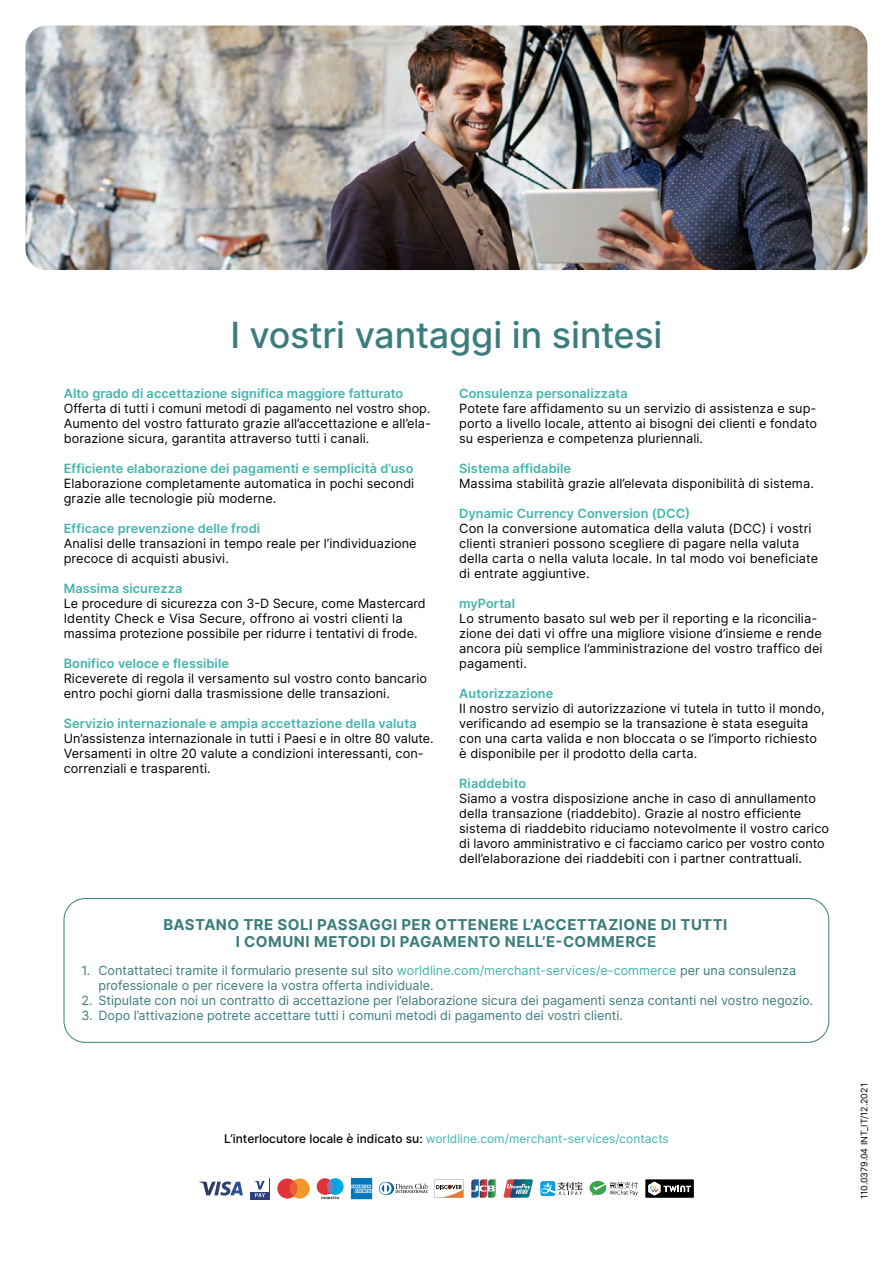
<style>
.page{position:relative;width:893px;height:1263px;background:#fff}
.page>*{position:absolute;margin:0;border:0;box-sizing:border-box;transform-origin:0 0}
.t1{font:500 36px "Inter";letter-spacing:-.005em;color:#3c7c7c}
.t2{font:700 15px/16.5px "Inter";letter-spacing:.03em;color:#3c7c7c;text-align:center}
.t3{font:12.75px/15px "Inter";letter-spacing:.005em;color:#000}
.t4{font:12.75px/15px "Inter";color:#3c7c7c}
.t5{font:600 12.75px "Inter";letter-spacing:.005em;color:#42b4ad}
.t6{font:12px "Inter";color:#42b4ad}
.t7{font:9px "Inter";color:#000}
.s1{color:#42b4ad}
.s2{font-weight:500;color:#000}
</style>
<div class="page">
<svg style="left:351px;top:1178px;width:21px;height:21px"></svg>
<svg style="left:471px;top:1179px;width:25px;height:19px"></svg>
<svg style="left:199px;top:1181px;width:44px;height:14px"></svg>
<svg style="left:379px;top:1182px;width:49px;height:13px"></svg>
<svg style="left:435px;top:1179px;width:28px;height:19px"></svg>
<div style="left:250px;top:1178px;width:20px;height:21px;background:#2c417a"></div>
<div style="left:251px;top:1178px;width:18px;height:14px;background:#fff"></div>
<svg style="left:254px;top:1181px;width:11px;height:16px"></svg>
<svg style="left:645px;top:1179px;width:49px;height:19px"></svg>
<svg style="left:503px;top:1179px;width:30px;height:19px"></svg>
<svg style="left:540px;top:1181px;width:15px;height:15px"></svg>
<svg style="left:541px;top:1182px;width:41px;height:13px"></svg>
<svg style="left:589px;top:1181px;width:49px;height:15px"></svg>
<svg style="left:317px;top:1178px;width:27px;height:21px"></svg>
<svg style="left:277px;top:1178px;width:33px;height:20px"></svg>
<img style="left:26px;top:26px;width:841px;height:244px">
<div style="left:64px;top:898px;width:765px;height:145px;border:1px solid #3c7c7c;border-radius:21px"></div>
<h1 class="t1" style="left:230px;top:309px;width:434px">I vostri vantaggi in sintesi</h1>
<p class="t5" style="left:64px;top:384px;width:341px">Alto grado di accettazione significa maggiore fatturato</p>
<p class="t3" style="left:64px;top:400px;width:368px;text-align:justify">Offerta di tutti i comuni metodi di pagamento nel vostro shop.<br>Aumento del vostro fatturato grazie all’accettazione e all’ela&shy;borazione sicura, garantita attraverso tutti i canali.</p>
<p class="t5" style="left:64px;top:459px;width:351px">Efficiente elaborazione dei pagamenti e semplicità d’uso</p>
<p class="t3" style="left:64px;top:475px;width:352px">Elaborazione completamente automatica in pochi secondi grazie alle tecnologie più moderne.</p>
<p class="t5" style="left:64px;top:519px;width:198px">Efficace prevenzione delle frodi</p>
<p class="t3" style="left:64px;top:535px;width:354px">Analisi delle transazioni in tempo reale per l’individuazione precoce di acquisti abusivi.</p>
<p class="t5" style="left:64px;top:579px;width:120px">Massima sicurezza</p>
<p class="t3" style="left:64px;top:595px;width:363px">Le procedure di sicurezza con 3-D Secure, come Mastercard<br>Identity Check e Visa Secure, offrono ai vostri clienti la massima protezione possibile per ridurre i tentativi di frode.</p>
<p class="t5" style="left:64px;top:654px;width:167px">Bonifico veloce e flessibile</p>
<p class="t3" style="left:64px;top:670px;width:365px">Riceverete di regola il versamento sul vostro conto bancario entro pochi giorni dalla trasmissione delle transazioni.</p>
<p class="t5" style="left:64px;top:714px;width:354px">Servizio internazionale e ampia accettazione della valuta</p>
<p class="t3" style="left:64px;top:730px;width:371px">Un’assistenza internazionale in tutti i Paesi e in oltre 80 valute.<br>Versamenti in oltre 20 valute a condizioni interessanti, con&shy;correnziali e trasparenti.</p>
<p class="t5" style="left:459px;top:384px;width:170px">Consulenza personalizzata</p>
<p class="t3" style="left:459px;top:400px;width:359px;text-align:justify">Potete fare affidamento su un servizio di assistenza e sup&shy;porto a livello locale, attento ai bisogni dei clienti e fondato su esperienza e competenza pluriennali.</p>
<p class="t5" style="left:459px;top:459px;width:113px">Sistema affidabile</p>
<p class="t3" style="left:459px;top:475px;width:356px">Massima stabilità grazie all’elevata disponibilità di sistema.</p>
<p class="t5" style="left:459px;top:504px;width:233px">Dynamic Currency Conversion (DCC)</p>
<p class="t3" style="left:459px;top:520px;width:360px">Con la conversione automatica della valuta (DCC) i vostri clienti stranieri possono scegliere di pagare nella valuta della carta o nella valuta locale. In tal modo voi beneficiate di entrate aggiuntive.</p>
<p class="t5" style="left:459px;top:594px;width:57px">myPortal</p>
<p class="t3" style="left:459px;top:610px;width:365px">Lo strumento basato sul web per il reporting e la riconcilia&shy;zione dei dati vi offre una migliore visione d’insieme e rende ancora più semplice l’amministrazione del vostro traffico dei pagamenti.</p>
<p class="t5" style="left:459px;top:684px;width:95px">Autorizzazione</p>
<p class="t3" style="left:459px;top:700px;width:367px">Il nostro servizio di autorizzazione vi tutela in tutto il mondo, verificando ad esempio se la transazione è stata eseguita con una carta valida e non bloccata o se l’importo richiesto è disponibile per il prodotto della carta.</p>
<p class="t5" style="left:459px;top:774px;width:69px">Riaddebito</p>
<p class="t3" style="left:459px;top:790px;width:371px">Siamo a vostra disposizione anche in caso di annullamento della transazione (riaddebito). Grazie al nostro efficiente sistema di riaddebito riduciamo notevolmente il vostro carico di lavoro amministrativo e ci facciamo carico per vostro conto dell’elaborazione dei riaddebiti con i partner contrattuali.</p>
<p class="t2" style="left:163px;top:916px;width:565px">BASTANO TRE SOLI PASSAGGI PER OTTENERE L’ACCETTAZIONE DI TUTTI<br>I COMUNI METODI DI PAGAMENTO NELL’E-COMMERCE</p>
<p class="t4" style="left:98px;top:963px;width:699px;text-indent:-17px">1. Contattateci tramite il formulario presente sul sito <span class="s1">worldline.com/merchant-services/e-commerce</span> per una consulenza professionale o per ricevere la vostra offerta individuale.</p>
<p class="t4" style="left:81px;top:993px;width:733px">2. Stipulate con noi un contratto di accettazione per l’elaborazione sicura dei pagamenti senza contanti nel vostro negozio.</p>
<p class="t4" style="left:81px;top:1008px;width:543px">3. Dopo l’attivazione potrete accettare tutti i comuni metodi di pagamento dei vostri clienti.</p>
<p class="t6" style="left:224px;top:1130px;width:446px"><span class="s2">L’interlocutore locale è indicato su:</span> worldline.com/merchant-services/contacts</p>
<p class="t7" style="left:858px;top:1199px;width:117px;rotate:-90deg">110.0379.04 INT_IT/12.2021</p>
</div>
